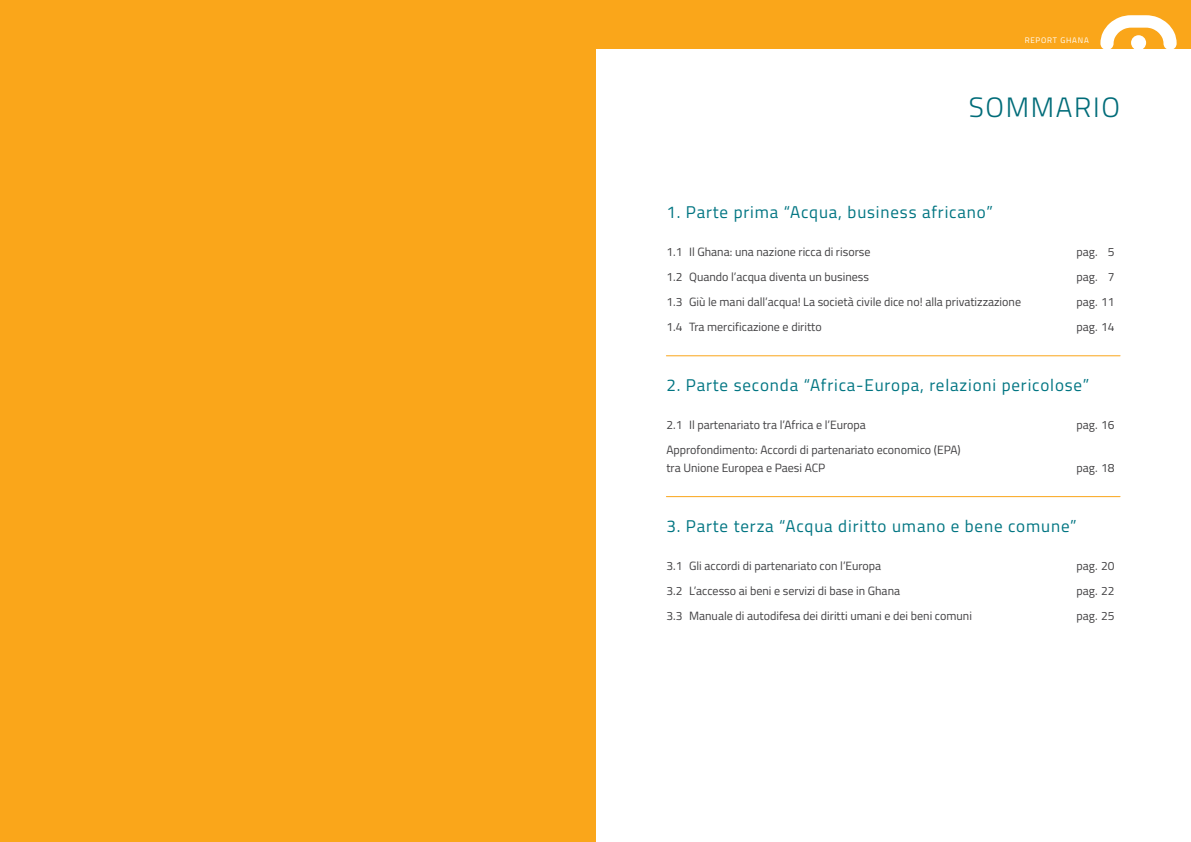
<style>
.page{position:relative;width:1191px;height:842px;background:#fff}
.page>*{position:absolute;margin:0;border:0;box-sizing:border-box;transform-origin:0 0}
.t1{font:300 28px "Titillium Web";letter-spacing:.06em;color:#006c79}
.t2{font:17px "Titillium Web";letter-spacing:.05em;color:#007582}
.t3{font:12px/18px "Titillium Web";color:#414042}
.t4{font:8px "Titillium Web";letter-spacing:.1em;color:#fff}
</style>
<div class="page">
<div style="left:0;top:0;width:1191px;height:48px;background:#faa61a"></div>
<div style="left:0;top:0;width:595px;height:842px;background:#faa61a"></div>
<svg style="left:1100px;top:15px;width:76px;height:34px"></svg>
<hr style="left:666px;top:355px;width:454px;height:1px;background:#faa61a">
<hr style="left:666px;top:496px;width:454px;height:1px;background:#faa61a">
<p class="t4" style="left:1024px;top:36px;width:66px">rEport ghana</p>
<h1 class="t1" style="left:968px;top:91px;width:153px">SOMMARIO</h1>
<h2 class="t2" style="left:666px;top:202px;width:328px">1. parte prima “acqua, business africano”</h2>
<p class="t3" style="left:666px;top:243px;width:206px">1.1 Il ghana: una nazione ricca di risorse</p>
<p class="t3" style="left:1076px;top:243px;width:40px">pag. 5</p>
<p class="t3" style="left:666px;top:268px;width:204px">1.2 Quando l’acqua diventa un business</p>
<p class="t3" style="left:1076px;top:268px;width:40px">pag. 7</p>
<p class="t3" style="left:666px;top:293px;width:356px">1.3 giù le mani dall’acqua! La società civile dice no! alla privatizzazione</p>
<p class="t3" style="left:1076px;top:293px;width:40px">pag. 11</p>
<p class="t3" style="left:666px;top:318px;width:157px">1.4 tra mercificazione e diritto</p>
<p class="t3" style="left:1076px;top:318px;width:40px">pag. 14</p>
<h2 class="t2" style="left:666px;top:375px;width:424px">2. parte seconda “africa-Europa, relazioni pericolose”</h2>
<p class="t3" style="left:666px;top:416px;width:201px">2.1 Il partenariato tra l’africa e l’Europa</p>
<p class="t3" style="left:1076px;top:416px;width:40px">pag. 16</p>
<p class="t3" style="left:666px;top:441px;width:296px">approfondimento: accordi di partenariato economico (Epa) tra Unione Europea e paesi aCp</p>
<p class="t3" style="left:1076px;top:459px;width:40px">pag. 18</p>
<h2 class="t2" style="left:666px;top:516px;width:412px">3. parte terza “acqua diritto umano e bene comune”</h2>
<p class="t3" style="left:666px;top:557px;width:216px">3.1 gli accordi di partenariato con l’Europa</p>
<p class="t3" style="left:1076px;top:557px;width:40px">pag. 20</p>
<p class="t3" style="left:666px;top:582px;width:235px">3.2 L’accesso ai beni e servizi di base in ghana</p>
<p class="t3" style="left:1076px;top:582px;width:40px">pag. 22</p>
<p class="t3" style="left:666px;top:607px;width:307px">3.3 Manuale di autodifesa dei diritti umani e dei beni comuni</p>
<p class="t3" style="left:1076px;top:607px;width:40px">pag. 25</p>
</div>
